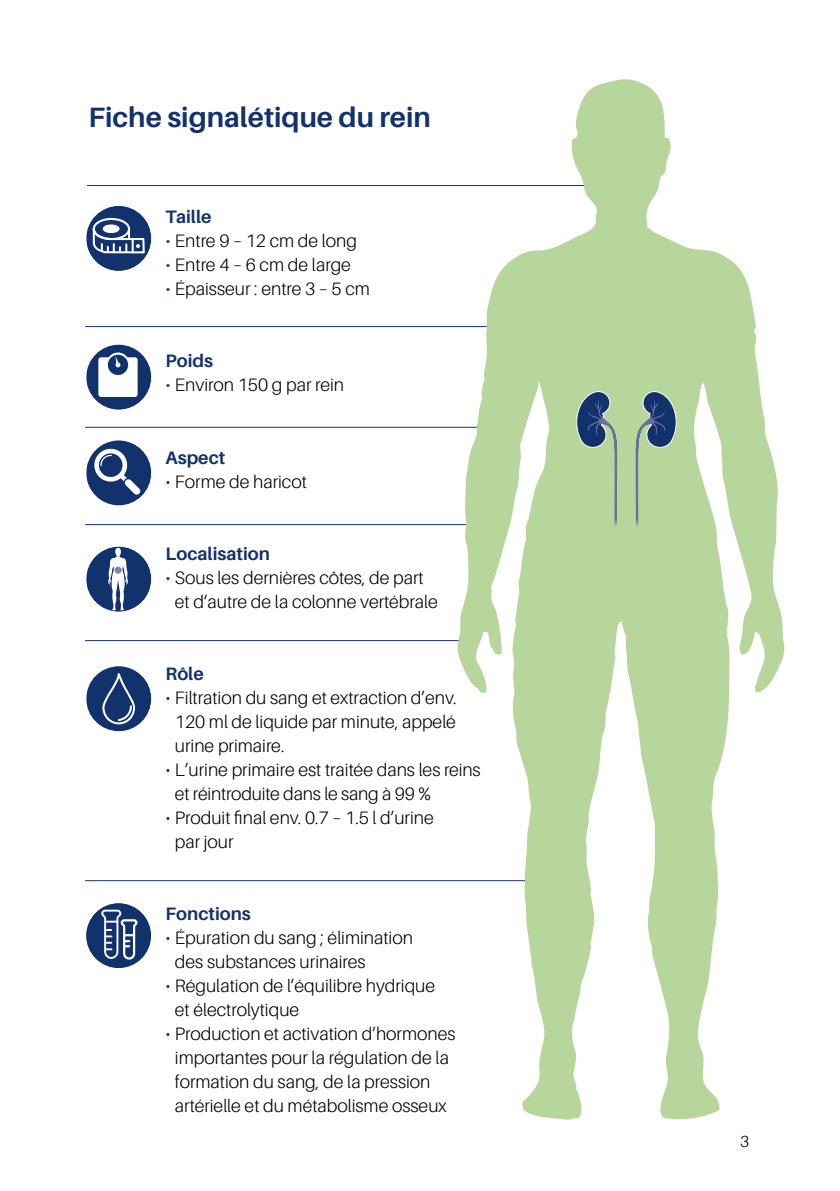
<style>
.page{position:relative;width:840px;height:1191px;background:#fff}
.page>*{position:absolute;margin:0;border:0;box-sizing:border-box;transform-origin:0 0}
.t1{font:700 28px "Aileron";color:#12326e}
.t2{font:300 18px/24px "Aileron";color:#000}
.t3{font:700 18px "Aileron";color:#12326e}
.t4{font:300 16px "Aileron";color:#000}
.s1{color:#12326e}
</style>
<div class="page">
<hr style="left:85px;top:326px;width:418px;height:1px;background:#12326e">
<hr style="left:85px;top:427px;width:397px;height:1px;background:#12326e">
<hr style="left:85px;top:524px;width:386px;height:1px;background:#12326e">
<hr style="left:85px;top:640px;width:380px;height:1px;background:#12326e">
<hr style="left:85px;top:880px;width:457px;height:1px;background:#12326e">
<hr style="left:87px;top:185px;width:538px;height:1px;background:#12326e">
<svg style="left:456px;top:79px;width:328px;height:1041px"></svg>
<svg style="left:635px;top:391px;width:41px;height:138px"></svg>
<svg style="left:576px;top:391px;width:40px;height:138px"></svg>
<svg style="left:86px;top:206px;width:65px;height:65px"></svg>
<svg style="left:86px;top:345px;width:65px;height:64px"></svg>
<svg style="left:86px;top:440px;width:65px;height:65px"></svg>
<svg style="left:86px;top:546px;width:65px;height:65px"></svg>
<div style="left:114px;top:566px;width:8px;height:8px;background:#8085b0;border-radius:50%"></div>
<svg style="left:86px;top:666px;width:65px;height:65px"></svg>
<svg style="left:86px;top:903px;width:65px;height:65px"></svg>
<h1 class="t1" style="left:88px;top:102px;width:344px">Fiche signalétique du rein</h1>
<p class="t3" style="left:165px;top:207px;width:47px">Taille</p>
<p class="t2" style="left:165px;top:229px;width:193px"><span class="s1">•</span> Entre 9 – 12 cm de long</p>
<p class="t2" style="left:165px;top:253px;width:187px"><span class="s1">•</span> Entre 4 – 6 cm de large</p>
<p class="t2" style="left:165px;top:277px;width:206px"><span class="s1">•</span> Épaisseur : entre 3 – 5 cm</p>
<p class="t3" style="left:165px;top:351px;width:49px">Poids</p>
<p class="t2" style="left:165px;top:373px;width:180px"><span class="s1">•</span> Environ 150 g par rein</p>
<p class="t3" style="left:165px;top:447px;width:61px">Aspect</p>
<p class="t2" style="left:165px;top:469px;width:143px"><span class="s1">•</span> Forme de haricot</p>
<p class="t3" style="left:165px;top:543px;width:106px">Localisation</p>
<p class="t2" style="left:175px;top:565px;width:264px;text-indent:-9px"><span class="s1">•</span> Sous les dernières côtes, de part et d’autre de la colonne vertébrale</p>
<p class="t3" style="left:165px;top:663px;width:40px">Rôle</p>
<p class="t2" style="left:175px;top:685px;width:283px;text-align:justify;text-indent:-9px"><span class="s1">•</span> Filtration du sang et extraction d’env.<br>120 ml de liquide par minute, appelé urine primaire.</p>
<p class="t2" style="left:175px;top:757px;width:307px;text-indent:-9px"><span class="s1">•</span> L’urine primaire est traitée dans les reins et réintroduite dans le sang à 99 %</p>
<p class="t2" style="left:175px;top:805px;width:260px;text-indent:-9px"><span class="s1">•</span> Produit final env. 0.7 – 1.5 l d’urine par jour</p>
<p class="t3" style="left:165px;top:903px;width:87px">Fonctions</p>
<p class="t2" style="left:175px;top:925px;width:239px;text-indent:-9px"><span class="s1">•</span> Épuration du sang ; élimination des substances urinaires</p>
<p class="t2" style="left:175px;top:973px;width:262px;text-indent:-9px"><span class="s1">•</span> Régulation de l’équilibre hydrique et électrolytique</p>
<p class="t2" style="left:175px;top:1021px;width:282px;text-indent:-9px"><span class="s1">•</span> Production et activation d’hormones importantes pour la régulation de la formation du sang, de la pression artérielle et du métabolisme osseux</p>
<p class="t4" style="left:739px;top:1132px;width:10px">3</p>
</div>
